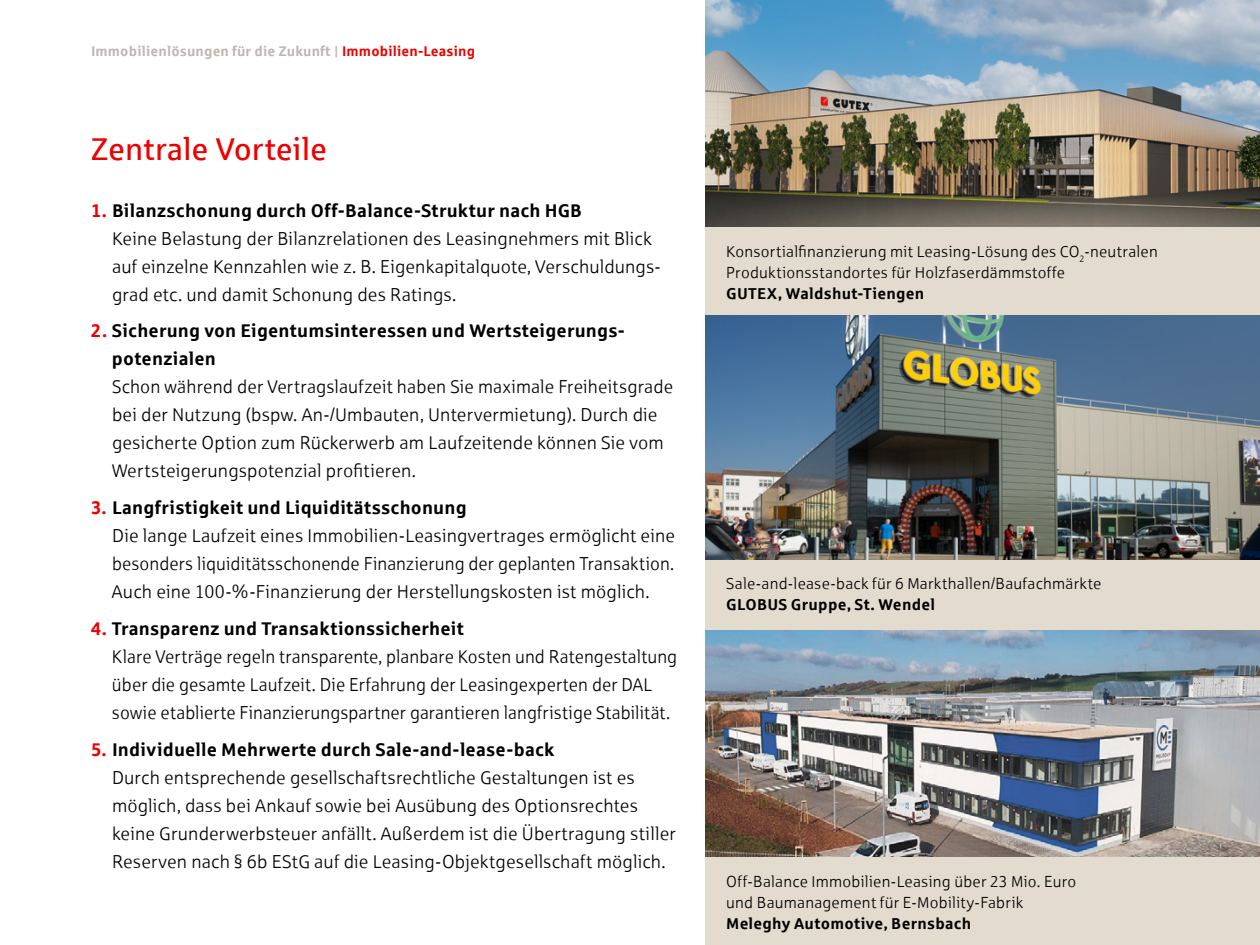
<style>
.page{position:relative;width:1260px;height:945px;background:#fff}
.page>*{position:absolute;margin:0;border:0;box-sizing:border-box;transform-origin:0 0}
.t1{font:31.5px "Sparkasse Rg";color:#e00}
.t2{font:18.38px/28px "Sparkasse Lt";letter-spacing:.005em;color:#000}
.t3{font:700 18.38px/28px "Sparkasse Rg";letter-spacing:.01em;color:#000}
.t4{font:18.38px/28px "Sparkasse Lt";letter-spacing:.005em;color:#000;scale:.96 1}
.t5{font:15.75px/21px "Sparkasse Lt";letter-spacing:.015em;color:#000}
.t6{font:700 15.75px "Sparkasse Rg";letter-spacing:.015em;color:#000}
.t7{font:700 14px "Sparkasse Rg";letter-spacing:.01em;color:#bdb7b0}
.s1{color:#e00}
</style>
<div class="page">
<img style="left:705px;top:315px;width:555px;height:245px">
<img style="left:705px;top:630px;width:555px;height:228px">
<img style="left:705px;top:0;width:555px;height:228px">
<div style="left:705px;top:858px;width:555px;height:87px;background:#e3dcce"></div>
<div style="left:705px;top:560px;width:555px;height:70px;background:#e3dcce"></div>
<div style="left:705px;top:228px;width:555px;height:87px;background:#e3dcce"></div>
<p class="t7" style="left:91px;top:42px;width:386px">Immobilienlösungen für die Zukunft | <span class="s1">Immobilien-Leasing</span></p>
<h1 class="t1" style="left:91px;top:130px;width:238px">Zentrale Vorteile</h1>
<p class="t3" style="left:91px;top:196px;width:493px"><span class="s1">1.</span> Bilanzschonung durch Off-Balance-Struktur nach HGB</p>
<p class="t2" style="left:112px;top:224px;width:550px">Keine Belastung der Bilanzrelationen des Leasingnehmers mit Blick auf einzelne Kennzahlen wie z. B. Eigenkapitalquote, Verschuldungs&shy;grad etc. und damit Schonung des Ratings.</p>
<p class="t3" style="left:112px;top:316px;width:514px;text-indent:-21px"><span class="s1">2.</span> Sicherung von Eigentumsinteressen und Wertsteigerungs&shy;potenzialen</p>
<p class="t2" style="left:112px;top:373px;width:563px">Schon während der Vertragslaufzeit haben Sie maximale Freiheitsgrade bei der Nutzung (bspw. An-/Umbauten, Untervermietung). Durch die gesicherte Option zum Rückerwerb am Laufzeitende können Sie vom Wertsteigerungspotenzial profitieren.</p>
<p class="t3" style="left:91px;top:493px;width:377px"><span class="s1">3.</span> Langfristigkeit und Liquiditätsschonung</p>
<p class="t2" style="left:112px;top:522px;width:565px;text-align:justify">Die lange Laufzeit eines Immobilien-Leasingvertrages ermöglicht eine besonders liquiditätsschonende Finanzierung der geplanten Transaktion.<br>Auch eine 100-%-Finanzierung der Herstellungskosten ist möglich.</p>
<p class="t3" style="left:91px;top:614px;width:374px"><span class="s1">4.</span> Transparenz und Transaktionssicherheit</p>
<p class="t4" style="left:112px;top:642px;width:590px">Klare Verträge regeln transparente, planbare Kosten und Ratengestaltung über die gesamte Laufzeit. Die Erfahrung der Leasingexperten der DAL sowie etablierte Finanzierungspartner garantieren langfristige Stabilität.</p>
<p class="t3" style="left:91px;top:735px;width:465px"><span class="s1">5.</span> Individuelle Mehrwerte durch Sale-and-lease-back</p>
<p class="t2" style="left:112px;top:763px;width:565px">Durch entsprechende gesellschaftsrechtliche Gestaltungen ist es möglich, dass bei Ankauf sowie bei Ausübung des Optionsrechtes keine Grunderwerbsteuer anfällt. Außerdem ist die Übertragung stiller Reserven nach § 6b EStG auf die Leasing-Objektgesellschaft möglich.</p>
<p class="t5" style="left:726px;top:240px;width:433px">Konsortialfinanzierung mit Leasing-Lösung des CO<sub>2</sub>-neutralen<br>Produktionsstandortes für Holzfaserdämmstoffe</p>
<p class="t6" style="left:726px;top:283px;width:200px">GUTEX, Waldshut-Tiengen</p>
<p class="t5" style="left:726px;top:573px;width:377px">Sale-and-lease-back für 6 Markthallen/Baufachmärkte</p>
<p class="t6" style="left:726px;top:595px;width:210px">GLOBUS Gruppe, St. Wendel</p>
<p class="t5" style="left:726px;top:870px;width:352px">Off-Balance Immobilien-Leasing über 23 Mio. Euro und Baumanagement für E-Mobility-Fabrik</p>
<p class="t6" style="left:726px;top:913px;width:247px">Meleghy Automotive, Bernsbach</p>
</div>
